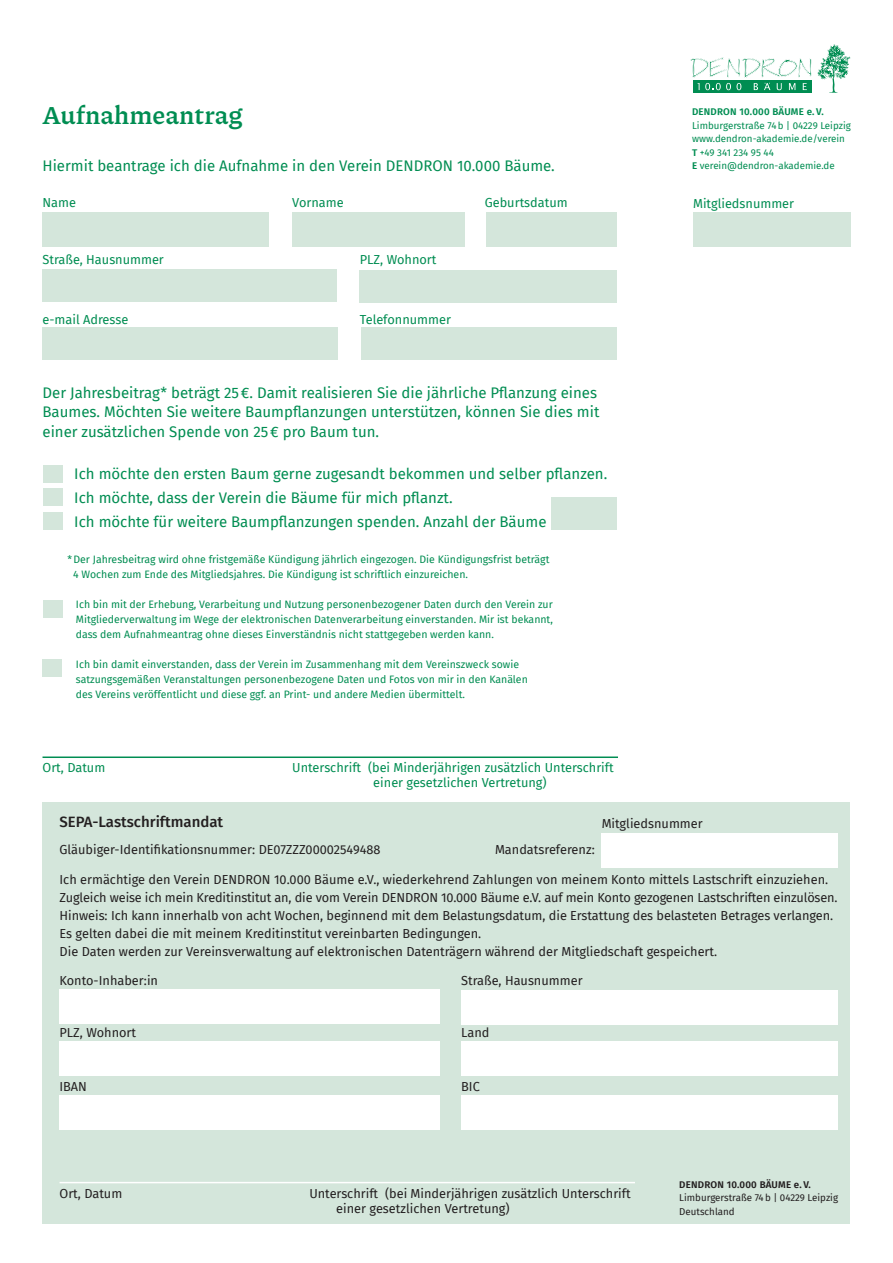
<style>
.page{position:relative;width:893px;height:1263px;background:#fff}
.page>*{position:absolute;margin:0;border:0;box-sizing:border-box;transform-origin:0 0}
.t1{font:700 25.5px "Piazzolla";color:#008d52}
.t2{font:15px/19.5px "Fira Sans";color:#008d52}
.t3{font:500 15px "Fira Sans";color:#231f20}
.t4{font:12.75px/18px "Fira Sans";color:#231f20}
.t5{font:12.75px/15px "Fira Sans";color:#008d52}
.t6{font:10.5px/15px "Fira Sans";color:#008d52}
.t7{font:9.75px/13.5px "Fira Sans";color:#008d52}
.t8{font:9.75px/13.5px "Fira Sans";color:#231f20}
.t9{font:600 9.75px "Fira Sans";letter-spacing:.02em;color:#008d52}
.t10{font:600 9.75px "Fira Sans";letter-spacing:.02em;color:#231f20}
.s1{font-weight:600}
</style>
<div class="page">
<div style="left:43px;top:802px;width:807px;height:422px;background:#d4e6db"></div>
<div style="left:693px;top:80px;width:118px;height:13px;background:#008d52"></div>
<svg style="left:690px;top:58px;width:121px;height:32px"></svg>
<svg style="left:818px;top:44px;width:32px;height:49px"></svg>
<div style="left:43px;top:212px;width:226px;height:34px;background:#d4e6db"></div>
<div style="left:43px;top:269px;width:294px;height:33px;background:#d4e6db"></div>
<div style="left:43px;top:327px;width:295px;height:33px;background:#d4e6db"></div>
<div style="left:292px;top:212px;width:173px;height:34px;background:#d4e6db"></div>
<div style="left:359px;top:270px;width:258px;height:33px;background:#d4e6db"></div>
<div style="left:361px;top:327px;width:256px;height:33px;background:#d4e6db"></div>
<div style="left:486px;top:212px;width:131px;height:34px;background:#d4e6db"></div>
<div style="left:693px;top:212px;width:157px;height:34px;background:#d4e6db"></div>
<hr style="left:43px;top:756px;width:575px;height:2px;background:#008d52">
<div style="left:43px;top:465px;width:20px;height:17px;background:#d4e6db"></div>
<div style="left:43px;top:600px;width:20px;height:17px;background:#d4e6db"></div>
<div style="left:43px;top:488px;width:20px;height:18px;background:#d4e6db"></div>
<div style="left:43px;top:513px;width:20px;height:17px;background:#d4e6db"></div>
<div style="left:43px;top:659px;width:19px;height:18px;background:#d4e6db"></div>
<div style="left:602px;top:833px;width:236px;height:34px;background:#fff"></div>
<div style="left:60px;top:990px;width:380px;height:34px;background:#fff"></div>
<div style="left:60px;top:1042px;width:380px;height:34px;background:#fff"></div>
<div style="left:60px;top:1096px;width:380px;height:34px;background:#fff"></div>
<div style="left:461px;top:991px;width:377px;height:34px;background:#fff"></div>
<div style="left:461px;top:1042px;width:377px;height:34px;background:#fff"></div>
<div style="left:461px;top:1096px;width:377px;height:34px;background:#fff"></div>
<hr style="left:60px;top:1182px;width:575px;height:1px;background:#fff">
<div style="left:551px;top:497px;width:66px;height:33px;background:#d4e6db"></div>
<h1 class="t1" style="left:43px;top:100px;width:202px">Aufnahmeantrag</h1>
<p class="t2" style="left:43px;top:156px;width:514px">Hiermit beantrage ich die Aufnahme in den Verein DENDRON 10.000 Bäume.</p>
<p class="t5" style="left:43px;top:195px;width:35px">Name</p>
<p class="t5" style="left:292px;top:195px;width:53px">Vorname</p>
<p class="t5" style="left:485px;top:195px;width:84px">Geburtsdatum</p>
<p class="t5" style="left:43px;top:252px;width:123px">Straße, Hausnummer</p>
<p class="t5" style="left:360px;top:252px;width:78px">PLZ, Wohnort</p>
<p class="t5" style="left:43px;top:312px;width:87px">e-mail Adresse</p>
<p class="t5" style="left:360px;top:312px;width:93px">Telefonnummer</p>
<p class="t2" style="left:43px;top:382px;width:558px">Der Jahresbeitrag* beträgt 25€. Damit realisieren Sie die jährliche Pflanzung eines<br>Baumes. Möchten Sie weitere Baumpflanzungen unterstützen, können Sie dies mit einer zusätzlichen Spende von 25€ pro Baum tun.</p>
<p class="t2" style="left:74px;top:461px;width:535px;line-height:24px">Ich möchte den ersten Baum gerne zugesandt bekommen und selber pflanzen.<br>Ich möchte, dass der Verein die Bäume für mich pflanzt.<br>Ich möchte für weitere Baumpflanzungen spenden. Anzahl der Bäume</p>
<p class="t6" style="left:73px;top:551px;width:478px;text-indent:-6px">*Der Jahresbeitrag wird ohne fristgemäße Kündigung jährlich eingezogen. Die Kündigungsfrist beträgt<br>4 Wochen zum Ende des Mitgliedsjahres. Die Kündigung ist schriftlich einzureichen.</p>
<p class="t6" style="left:76px;top:596px;width:479px;text-align:justify">Ich bin mit der Erhebung, Verarbeitung und Nutzung personenbezogener Daten durch den Verein zur Mitgliederverwaltung im Wege der elektronischen Datenverarbeitung einverstanden. Mir ist bekannt, dass dem Aufnahmeantrag ohne dieses Einverständnis nicht stattgegeben werden kann.</p>
<p class="t6" style="left:76px;top:656px;width:453px">Ich bin damit einverstanden, dass der Verein im Zusammenhang mit dem Vereinszweck sowie satzungsgemäßen Veranstaltungen personenbezogene Daten und Fotos von mir in den Kanälen des Vereins veröffentlicht und diese ggf. an Print- und andere Medien übermittelt.</p>
<p class="t5" style="left:43px;top:759px;width:64px">Ort, Datum</p>
<p class="t5" style="left:373px;top:759px;width:242px;text-indent:-81px">Unterschrift (bei Minderjährigen zusätzlich Unterschrift einer gesetzlichen Vertretung)</p>
<p class="t9" style="left:692px;top:104px;width:133px">DENDRON 10.000 BÄUME e. V.</p>
<p class="t7" style="left:692px;top:119px;width:160px">Limburgerstraße 74b | 04229 Leipzig www.dendron-akademie.de/verein<br><span class="s1">T</span> +49 341 234 95 44<br><span class="s1">E</span> verein@dendron-akademie.de</p>
<p class="t5" style="left:693px;top:195px;width:103px">Mitgliedsnummer</p>
<p class="t3" style="left:60px;top:810px;width:165px">SEPA-Lastschriftmandat</p>
<p class="t4" style="left:602px;top:814px;width:103px">Mitgliedsnummer</p>
<p class="t4" style="left:60px;top:840px;width:322px">Gläubiger-Identifikationsnummer: DE07ZZZ00002549488</p>
<p class="t4" style="left:495px;top:840px;width:101px">Mandatsreferenz:</p>
<p class="t4" style="left:60px;top:870px;width:780px">Ich ermächtige den Verein DENDRON 10.000 Bäume e.V., wiederkehrend Zahlungen von meinem Konto mittels Lastschrift einzuziehen.<br>Zugleich weise ich mein Kreditinstitut an, die vom Verein DENDRON 10.000 Bäume e.V. auf mein Konto gezogenen Lastschriften einzulösen.<br>Hinweis: Ich kann innerhalb von acht Wochen, beginnend mit dem Belastungsdatum, die Erstattung des belasteten Betrages verlangen.<br>Es gelten dabei die mit meinem Kreditinstitut vereinbarten Bedingungen.<br>Die Daten werden zur Vereinsverwaltung auf elektronischen Datenträgern während der Mitgliedschaft gespeichert.</p>
<p class="t4" style="left:60px;top:971px;width:100px">Konto-Inhaber:in</p>
<p class="t4" style="left:461px;top:971px;width:123px">Straße, Hausnummer</p>
<p class="t4" style="left:60px;top:1023px;width:78px">PLZ, Wohnort</p>
<p class="t4" style="left:461px;top:1023px;width:30px">Land</p>
<p class="t4" style="left:60px;top:1077px;width:29px">IBAN</p>
<p class="t4" style="left:461px;top:1077px;width:20px">BIC</p>
<p class="t4" style="left:60px;top:1184px;width:64px">Ort, Datum</p>
<p class="t4" style="left:336px;top:1185px;width:296px;line-height:15px;text-indent:-27px">Unterschrift (bei Minderjährigen zusätzlich Unterschrift einer gesetzlichen Vertretung)</p>
<p class="t10" style="left:679px;top:1176px;width:133px">DENDRON 10.000 BÄUME e. V.</p>
<p class="t8" style="left:679px;top:1191px;width:160px">Limburgerstraße 74b | 04229 Leipzig<br>Deutschland</p>
</div>
